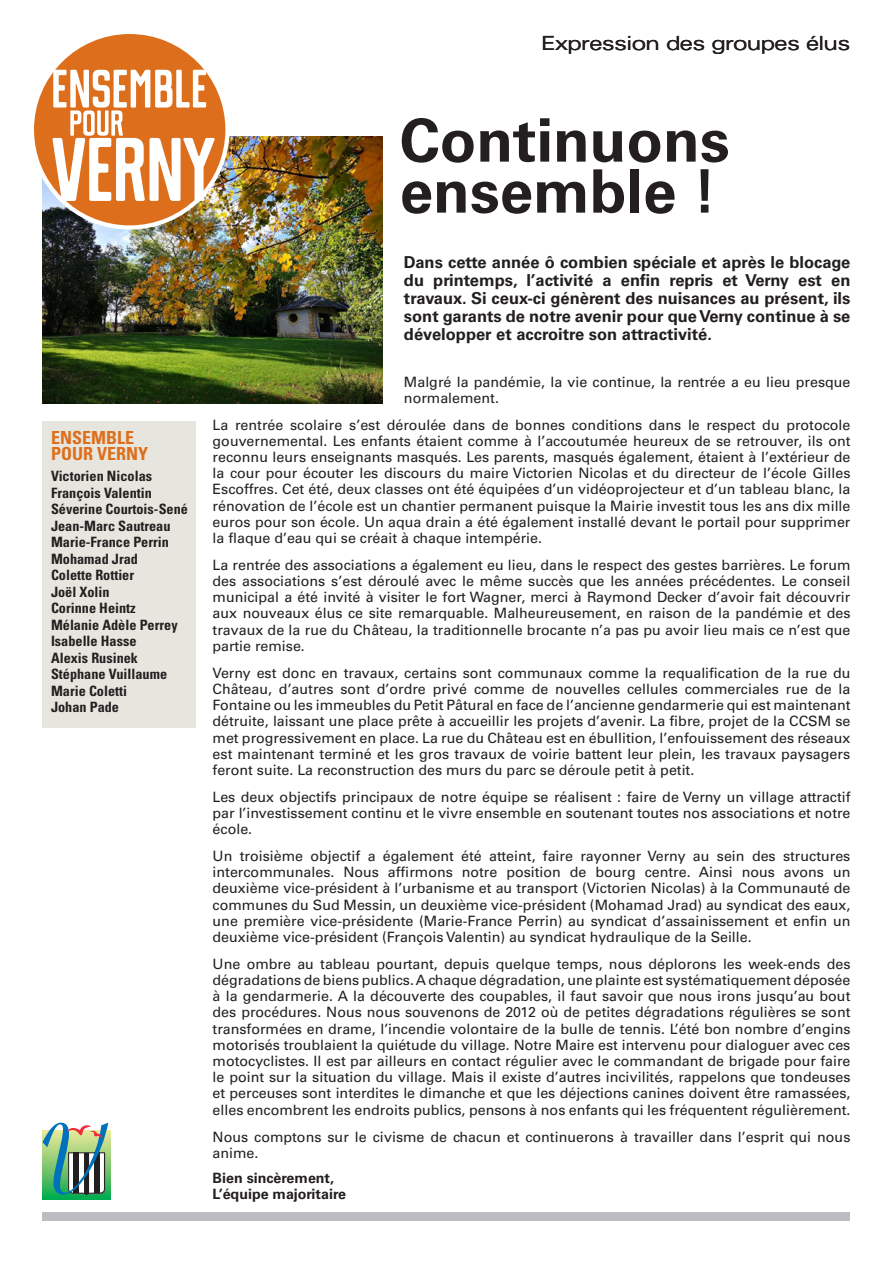
<style>
.page{position:relative;width:893px;height:1263px;background:#fff}
.page>*{position:absolute;margin:0;border:0;box-sizing:border-box;transform-origin:0 0}
.t1{font:700 60px "Univers";color:#231f20}
.t2{font:expanded 19.5px "Univers";letter-spacing:-.03em;color:#231f20}
.t3{font:700 condensed 18px/16.5px "Univers";color:#dd6e1c}
.t4{font:700 16.5px/18px "Univers";color:#231f20;text-align:justify}
.t5{font:14.25px/16.2px "Univers";color:#231f20;text-align:justify}
.t6{font:700 condensed 14.25px "Univers";color:#231f20}
.t7{font:700 14.25px/16.5px "Univers";color:#231f20}
</style>
<div class="page">
<img style="left:43px;top:136px;width:340px;height:268px">
<div style="left:43px;top:1212px;width:807px;height:8px;background:#bcbdc0"></div>
<div style="left:43px;top:421px;width:153px;height:306px;background:#e7e6de"></div>
<svg style="left:30px;top:30px;width:200px;height:200px"></svg>
<div style="left:34px;top:34px;width:191px;height:191px;background:#dd6e1c;border-radius:50%"></div>
<svg style="left:52px;top:70px;width:163px;height:131px"></svg>
<svg style="left:43px;top:1131px;width:68px;height:68px"></svg>
<svg style="left:43px;top:1123px;width:65px;height:73px"></svg>
<p class="t2" style="left:541px;top:31px;width:311px">Expression des groupes élus</p>
<p class="t3" style="left:51px;top:429px;width:99px">ENSEMBLE<br>POUR VERNY</p>
<p class="t6" style="left:51px;top:467px;width:103px">Victorien Nicolas</p>
<p class="t6" style="left:51px;top:484px;width:102px">François Valentin</p>
<p class="t6" style="left:51px;top:500px;width:138px">Séverine Courtois-Sené</p>
<p class="t6" style="left:51px;top:517px;width:121px">Jean-Marc Sautreau</p>
<p class="t6" style="left:51px;top:533px;width:119px">Marie-France Perrin</p>
<p class="t6" style="left:51px;top:550px;width:89px">Mohamad Jrad</p>
<p class="t6" style="left:51px;top:566px;width:85px">Colette Rottier</p>
<p class="t6" style="left:51px;top:583px;width:60px">Joël Xolin</p>
<p class="t6" style="left:51px;top:599px;width:86px">Corinne Heintz</p>
<p class="t6" style="left:51px;top:616px;width:128px">Mélanie Adèle Perrey</p>
<p class="t6" style="left:51px;top:632px;width:87px">Isabelle Hasse</p>
<p class="t6" style="left:51px;top:649px;width:89px">Alexis Rusinek</p>
<p class="t6" style="left:51px;top:665px;width:118px">Stéphane Vuillaume</p>
<p class="t6" style="left:51px;top:682px;width:78px">Marie Coletti</p>
<p class="t6" style="left:51px;top:698px;width:70px">Johan Pade</p>
<p class="t1" style="left:400px;top:105px;width:331px">Continuons</p>
<p class="t1" style="left:400px;top:156px;width:318px">ensemble !</p>
<p class="t4" style="left:404px;top:253px;width:448px">Dans cette année ô combien spéciale et après le blocage du printemps, l’activité a enfin repris et Verny est en travaux. Si ceux-ci génèrent des nuisances au présent, ils sont garants de notre avenir pour que Verny continue à se développer et accroitre son attractivité.</p>
<p class="t5" style="left:404px;top:373px;width:448px">Malgré la pandémie, la vie continue, la rentrée a eu lieu presque normalement.</p>
<p class="t5" style="left:213px;top:417px;width:639px">La rentrée scolaire s’est déroulée dans de bonnes conditions dans le respect du protocole gouvernemental. Les enfants étaient comme à l’accoutumée heureux de se retrouver, ils ont reconnu leurs enseignants masqués. Les parents, masqués également, étaient à l’extérieur de la cour pour écouter les discours du maire Victorien Nicolas et du directeur de l’école Gilles Escoffres. Cet été, deux classes ont été équipées d’un vidéoprojecteur et d’un tableau blanc, la rénovation de l’école est un chantier permanent puisque la Mairie investit tous les ans dix mille euros pour son école. Un aqua drain a été également installé devant le portail pour supprimer la flaque d’eau qui se créait à chaque intempérie.</p>
<p class="t5" style="left:213px;top:557px;width:639px">La rentrée des associations a également eu lieu, dans le respect des gestes barrières. Le forum des associations s’est déroulé avec le même succès que les années précédentes. Le conseil municipal a été invité à visiter le fort Wagner, merci à Raymond Decker d’avoir fait découvrir aux nouveaux élus ce site remarquable. Malheureusement, en raison de la pandémie et des travaux de la rue du Château, la traditionnelle brocante n’a pas pu avoir lieu mais ce n’est que partie remise.</p>
<p class="t5" style="left:213px;top:665px;width:639px">Verny est donc en travaux, certains sont communaux comme la requalification de la rue du Château, d’autres sont d’ordre privé comme de nouvelles cellules commerciales rue de la Fontaine ou les immeubles du Petit Pâtural en face de l’ancienne gendarmerie qui est maintenant détruite, laissant une place prête à accueillir les projets d’avenir. La fibre, projet de la CCSM se met progressivement en place. La rue du Château est en ébullition, l’enfouissement des réseaux est maintenant terminé et les gros travaux de voirie battent leur plein, les travaux paysagers feront suite. La reconstruction des murs du parc se déroule petit à petit.</p>
<p class="t5" style="left:213px;top:789px;width:639px">Les deux objectifs principaux de notre équipe se réalisent : faire de Verny un village attractif par l’investissement continu et le vivre ensemble en soutenant toutes nos associations et notre école.</p>
<p class="t5" style="left:213px;top:848px;width:639px">Un troisième objectif a également été atteint, faire rayonner Verny au sein des structures intercommunales. Nous affirmons notre position de bourg centre. Ainsi nous avons un deuxième vice-président à l’urbanisme et au transport (Victorien Nicolas) à la Communauté de communes du Sud Messin, un deuxième vice-président (Mohamad Jrad) au syndicat des eaux, une première vice-présidente (Marie-France Perrin) au syndicat d’assainissement et enfin un deuxième vice-président (François Valentin) au syndicat hydraulique de la Seille.</p>
<p class="t5" style="left:213px;top:956px;width:639px">Une ombre au tableau pourtant, depuis quelque temps, nous déplorons les week-ends des dégradations de biens publics. A chaque dégradation, une plainte est systématiquement déposée à la gendarmerie. A la découverte des coupables, il faut savoir que nous irons jusqu’au bout des procédures. Nous nous souvenons de 2012 où de petites dégradations régulières se sont transformées en drame, l’incendie volontaire de la bulle de tennis. L’été bon nombre d’engins motorisés troublaient la quiétude du village. Notre Maire est intervenu pour dialoguer avec ces motocyclistes. Il est par ailleurs en contact régulier avec le commandant de brigade pour faire le point sur la situation du village. Mais il existe d’autres incivilités, rappelons que tondeuses et perceuses sont interdites le dimanche et que les déjections canines doivent être ramassées, elles encombrent les endroits publics, pensons à nos enfants qui les fréquentent régulièrement.</p>
<p class="t5" style="left:213px;top:1128px;width:639px">Nous comptons sur le civisme de chacun et continuerons à travailler dans l’esprit qui nous anime.</p>
<p class="t7" style="left:213px;top:1169px;width:135px">Bien sincèrement,<br>L’équipe majoritaire</p>
</div>
